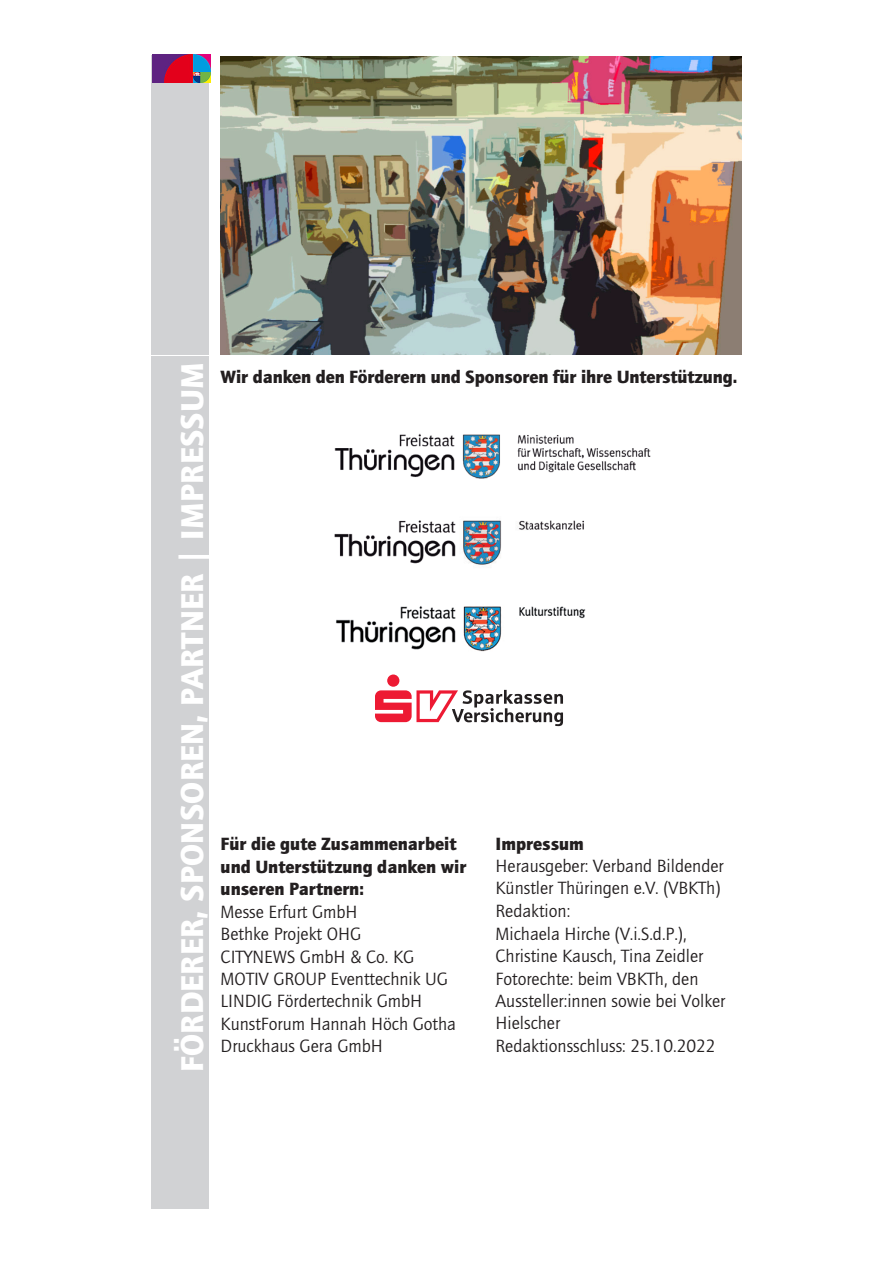
<style>
.page{position:relative;width:893px;height:1263px;background:#fff}
.page>*{position:absolute;margin:0;border:0;box-sizing:border-box;transform-origin:0 0}
.t1{font:900 32.7px "Quay Sans EF";letter-spacing:.01em;color:#fff}
.t2{font:18.3px/22.5px "Quay Sans EF";color:#231f20}
.t3{font:900 18.3px/22.5px "Quay Sans EF";color:#231f20}
</style>
<div class="page">
<div style="left:151px;top:55px;width:58px;height:299px;background:#d1d2d4"></div>
<div style="left:151px;top:356px;width:58px;height:853px;background:#d1d2d4"></div>
<img style="left:221px;top:57px;width:520px;height:298px">
<div style="left:387px;top:674px;width:12px;height:13px;background:#ed1a33;border-radius:50%"></div>
<svg style="left:375px;top:690px;width:188px;height:36px"></svg>
<img style="left:336px;top:606px;width:250px;height:46px">
<img style="left:334px;top:520px;width:250px;height:45px">
<img style="left:334px;top:433px;width:317px;height:46px">
<img style="left:152px;top:54px;width:58px;height:28px">
<h1 class="t1" style="left:173px;top:1072px;width:711px;rotate:-90deg">FÖRDERER, SPONSOREN, PARTNER | IMPRESSUM</h1>
<p class="t3" style="left:221px;top:366px;width:518px">Wir danken den Förderern und Sponsoren für ihre Unterstützung.</p>
<p class="t3" style="left:221px;top:833px;width:247px">Für die gute Zusammenarbeit und Unterstützung danken wir unseren Partnern:</p>
<p class="t2" style="left:221px;top:900px;width:237px">Messe Erfurt GmbH<br>Bethke Projekt OHG<br>CITYNEWS GmbH &amp; Co. KG<br>MOTIV GROUP Eventtechnik UG<br>LINDIG Fördertechnik GmbH<br>KunstForum Hannah Höch Gotha<br>Druckhaus Gera GmbH</p>
<p class="t3" style="left:496px;top:832px;width:90px">Impressum</p>
<p class="t2" style="left:496px;top:855px;width:231px">Herausgeber: Verband Bildender<br>Künstler Thüringen e.V. (VBKTh)<br>Redaktion:<br>Michaela Hirche (V.i.S.d.P.),<br>Christine Kausch, Tina Zeidler<br>Fotorechte: beim VBKTh, den<br>Aussteller:innen sowie bei Volker<br>Hielscher<br>Redaktionsschluss: 25.10.2022</p>
</div>
